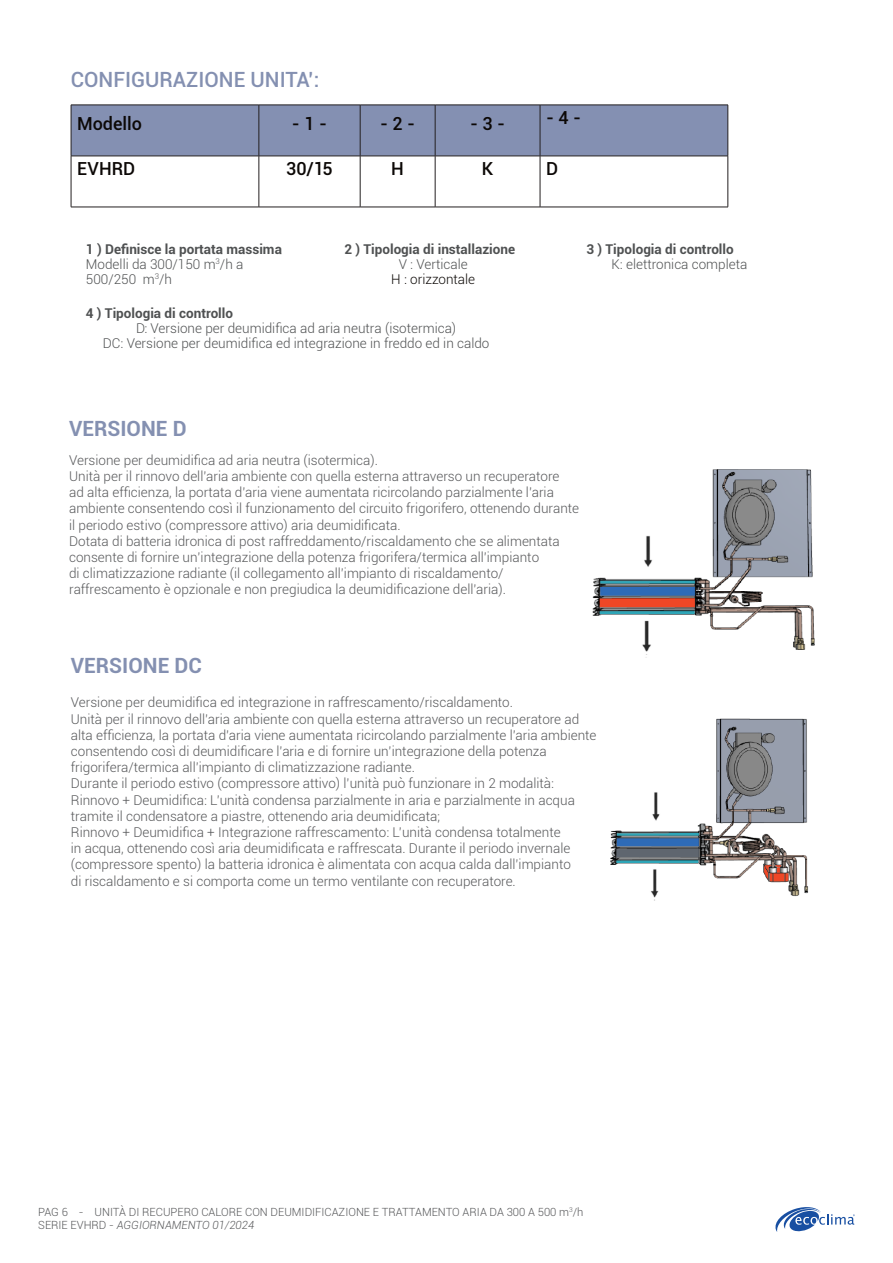
<style>
.page{position:relative;width:893px;height:1263px;background:#fff}
.page>*{position:absolute;margin:0;border:0;box-sizing:border-box;transform-origin:0 0}
.t1{font:500 21px "Roboto";color:#8490b1}
.colHeader{font:700 21px "Roboto";color:#8490b1}
.Testo{font:500 18px "Roboto";color:#0c0806}
.didascalia_tabella{font:300 13.5px/16.2px "Roboto";color:#57585a}
.Testo-2{font:300 13.5px/15px "Roboto";color:#4f5152}
.Testo-3{font:700 13.5px "Roboto";color:#4f5152}
.Testo-4{font:300 13.5px "Roboto";color:#0c0806}
.t2{font:300 11.25px/13.5px "Roboto";color:#57585a}
.s1{font-style:italic}
</style>
<div class="page">
<svg style="left:775px;top:1207px;width:80px;height:25px"></svg>
<svg style="left:72px;top:106px;width:656px;height:101px"></svg>
<hr style="left:71px;top:105px;width:188px;height:1px;background:#231f20">
<hr style="left:71px;top:105px;width:1px;height:51px;background:#231f20">
<hr style="left:259px;top:105px;width:101px;height:1px;background:#231f20">
<hr style="left:259px;top:105px;width:1px;height:51px;background:#231f20">
<hr style="left:360px;top:105px;width:75px;height:1px;background:#231f20">
<hr style="left:360px;top:105px;width:1px;height:51px;background:#231f20">
<hr style="left:435px;top:105px;width:105px;height:1px;background:#231f20">
<hr style="left:435px;top:105px;width:1px;height:51px;background:#231f20">
<hr style="left:540px;top:105px;width:188px;height:1px;background:#231f20">
<hr style="left:540px;top:105px;width:1px;height:51px;background:#231f20">
<hr style="left:728px;top:105px;width:1px;height:51px;background:#231f20">
<hr style="left:71px;top:156px;width:188px;height:1px;background:#231f20">
<hr style="left:71px;top:156px;width:1px;height:51px;background:#231f20">
<hr style="left:259px;top:156px;width:101px;height:1px;background:#231f20">
<hr style="left:259px;top:156px;width:1px;height:51px;background:#231f20">
<hr style="left:360px;top:156px;width:75px;height:1px;background:#231f20">
<hr style="left:360px;top:156px;width:1px;height:51px;background:#231f20">
<hr style="left:435px;top:156px;width:105px;height:1px;background:#231f20">
<hr style="left:435px;top:156px;width:1px;height:51px;background:#231f20">
<hr style="left:540px;top:156px;width:188px;height:1px;background:#231f20">
<hr style="left:540px;top:156px;width:1px;height:51px;background:#231f20">
<hr style="left:728px;top:156px;width:1px;height:51px;background:#231f20">
<hr style="left:71px;top:207px;width:188px;height:1px;background:#231f20">
<hr style="left:259px;top:207px;width:101px;height:1px;background:#231f20">
<hr style="left:360px;top:207px;width:75px;height:1px;background:#231f20">
<hr style="left:435px;top:207px;width:105px;height:1px;background:#231f20">
<hr style="left:540px;top:207px;width:188px;height:1px;background:#231f20">
<img style="left:592px;top:469px;width:223px;height:186px">
<img style="left:610px;top:718px;width:199px;height:183px">
<p class="t1" style="left:71px;top:64px;width:250px">CONFIGURAZIONE UNITA’:</p>
<p class="Testo" style="left:77px;top:111px;width:66px">Modello</p>
<p class="Testo" style="left:292px;top:111px;width:37px">- 1 -</p>
<p class="Testo" style="left:380px;top:111px;width:37px">- 2 -</p>
<p class="Testo" style="left:470px;top:111px;width:37px">- 3 -</p>
<p class="Testo" style="left:546px;top:105px;width:37px">- 4 -</p>
<p class="Testo" style="left:77px;top:156px;width:60px">EVHRD</p>
<p class="Testo" style="left:286px;top:156px;width:48px">30/15</p>
<p class="Testo" style="left:391px;top:156px;width:14px">H</p>
<p class="Testo" style="left:482px;top:156px;width:13px">K</p>
<p class="Testo" style="left:546px;top:156px;width:14px">D</p>
<p class="Testo-3" style="left:86px;top:239px;width:197px">1 ) Definisce la portata massima</p>
<p class="Testo-2" style="left:86px;top:256px;width:159px">Modelli da 300/150 m<sup>3</sup>/h a<br>500/250 m<sup>3</sup>/h</p>
<p class="Testo-3" style="left:344px;top:239px;width:172px">2 ) Tipologia di installazione</p>
<p class="Testo-2" style="left:399px;top:256px;width:71px">V : Verticale</p>
<p class="Testo-4" style="left:391px;top:270px;width:85px">H : orizzontale</p>
<p class="Testo-3" style="left:86px;top:303px;width:149px">4 ) Tipologia di controllo</p>
<p class="Testo-2" style="left:136px;top:320px;width:322px">D: Versione per deumidifica ad aria neutra (isotermica)</p>
<p class="Testo-2" style="left:103px;top:335px;width:388px">DC: Versione per deumidifica ed integrazione in freddo ed in caldo</p>
<p class="Testo-3" style="left:586px;top:239px;width:149px">3 ) Tipologia di controllo</p>
<p class="Testo-2" style="left:612px;top:256px;width:137px">K: elettronica completa</p>
<p class="colHeader" style="left:69px;top:414px;width:119px">VERSIONE D</p>
<p class="didascalia_tabella" style="left:69px;top:451px;width:512px">Versione per deumidifica ad aria neutra (isotermica).<br>Unità per il rinnovo dell’aria ambiente con quella esterna attraverso un recuperatore<br>ad alta efficienza, la portata d’aria viene aumentata ricircolando parzialmente l’aria ambiente consentendo così il funzionamento del circuito frigorifero, ottenendo durante il periodo estivo (compressore attivo) aria deumidificata.<br>Dotata di batteria idronica di post raffreddamento/riscaldamento che se alimentata consente di fornire un’integrazione della potenza frigorifera/termica all’impianto<br>di climatizzazione radiante (il collegamento all’impianto di riscaldamento/ raffrescamento è opzionale e non pregiudica la deumidificazione dell’aria).</p>
<p class="colHeader" style="left:71px;top:651px;width:132px">VERSIONE DC</p>
<p class="didascalia_tabella" style="left:71px;top:694px;width:527px">Versione per deumidifica ed integrazione in raffrescamento/riscaldamento.<br>Unità per il rinnovo dell’aria ambiente con quella esterna attraverso un recuperatore ad alta efficienza, la portata d’aria viene aumentata ricircolando parzialmente l’aria ambiente consentendo così di deumidificare l’aria e di fornire un’integrazione della potenza frigorifera/termica all’impianto di climatizzazione radiante.<br>Durante il periodo estivo (compressore attivo) l’unità può funzionare in 2 modalità:<br>Rinnovo + Deumidifica: L’unità condensa parzialmente in aria e parzialmente in acqua tramite il condensatore a piastre, ottenendo aria deumidificata;<br>Rinnovo + Deumidifica + Integrazione raffrescamento: L’unità condensa totalmente<br>in acqua, ottenendo così aria deumidificata e raffrescata. Durante il periodo invernale (compressore spento) la batteria idronica è alimentata con acqua calda dall’impianto<br>di riscaldamento e si comporta come un termo ventilante con recuperatore.</p>
<p class="t2" style="left:38px;top:1204px;width:547px">PAG 6 - UNITÀ DI RECUPERO CALORE CON DEUMIDIFICAZIONE E TRATTAMENTO ARIA DA 300 A 500 m<sup>3</sup>/h<br>SERIE EVHRD - <span class="s1">AGGIORNAMENTO 01/2024</span></p>
</div>
